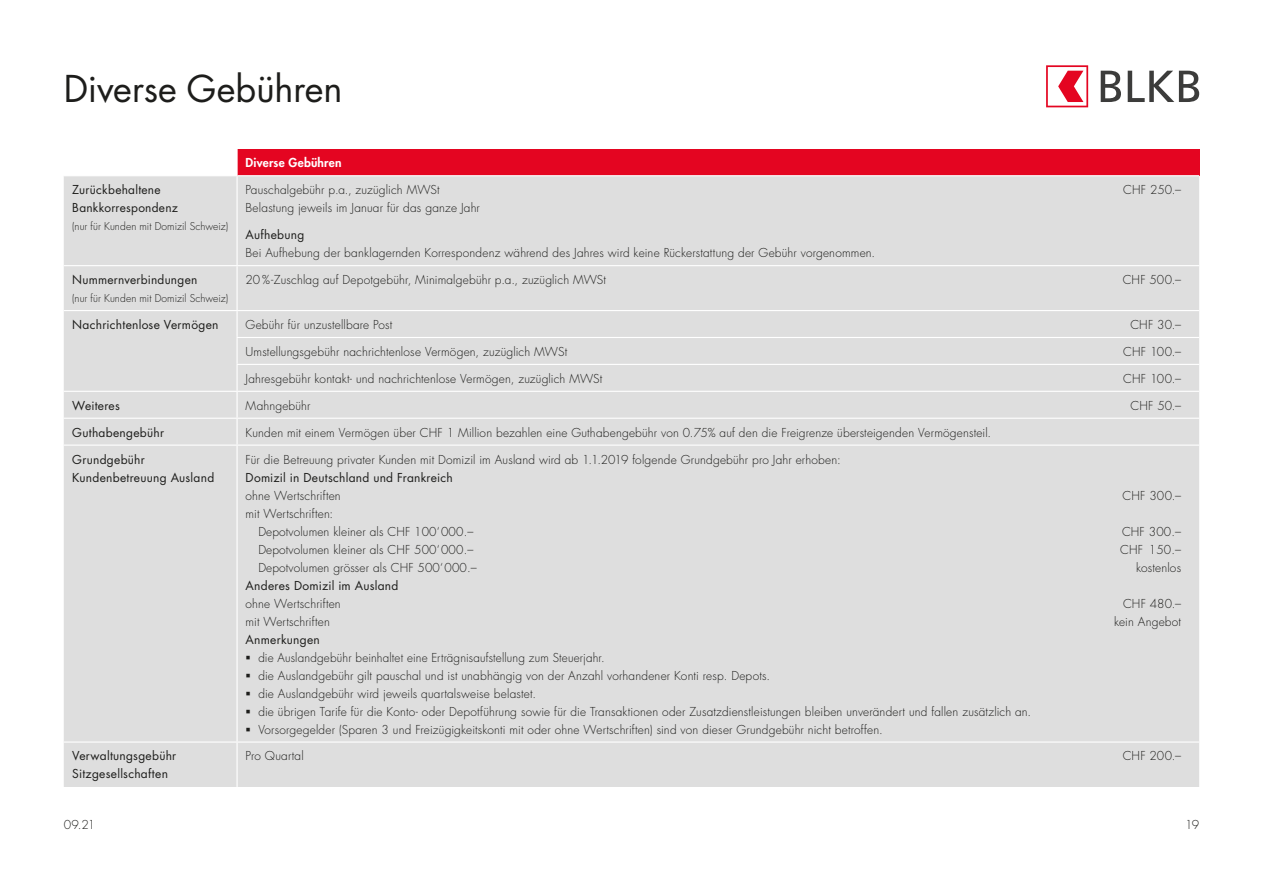
<style>
.page{position:relative;width:1263px;height:893px;background:#fff}
.page>*{position:absolute;margin:0;border:0;box-sizing:border-box;transform-origin:0 0}
.t1{font:36px "Futura Std";letter-spacing:-.005em;color:#1d1d1b}
.t2{font:300 12px/18px "Futura Std";letter-spacing:.01em;color:#1d1d1b}
.t3{font:12px/18px "Futura Std";letter-spacing:.02em;color:#1d1d1b}
.t4{font:800 12px "Futura Std";letter-spacing:.02em;color:#fff}
.t5{font:300 10.5px "Futura Std";letter-spacing:.005em;color:#1d1d1b}
</style>
<div class="page">
<div style="left:237px;top:149px;width:962px;height:27px;background:#e40521"></div>
<div style="left:64px;top:176px;width:1135px;height:611px;background:#dedede"></div>
<hr style="left:236px;top:149px;width:2px;height:26px;background:#fff">
<hr style="left:237px;top:175px;width:962px;height:1px;background:#fff">
<hr style="left:236px;top:176px;width:2px;height:89px;background:#fff">
<hr style="left:64px;top:265px;width:173px;height:1px;background:#fff">
<hr style="left:237px;top:265px;width:962px;height:1px;background:#fff">
<hr style="left:236px;top:266px;width:2px;height:44px;background:#fff">
<hr style="left:64px;top:310px;width:173px;height:1px;background:#fff">
<hr style="left:237px;top:310px;width:962px;height:1px;background:#fff">
<hr style="left:236px;top:311px;width:2px;height:26px;background:#fff">
<hr style="left:236px;top:337px;width:963px;height:1px;background:#fff">
<hr style="left:236px;top:338px;width:2px;height:26px;background:#fff">
<hr style="left:236px;top:364px;width:963px;height:1px;background:#fff">
<hr style="left:236px;top:365px;width:2px;height:26px;background:#fff">
<hr style="left:64px;top:391px;width:173px;height:1px;background:#fff">
<hr style="left:237px;top:391px;width:962px;height:1px;background:#fff">
<hr style="left:236px;top:392px;width:2px;height:26px;background:#fff">
<hr style="left:64px;top:418px;width:173px;height:1px;background:#fff">
<hr style="left:237px;top:418px;width:962px;height:1px;background:#fff">
<hr style="left:236px;top:419px;width:2px;height:26px;background:#fff">
<hr style="left:64px;top:445px;width:173px;height:1px;background:#fff">
<hr style="left:237px;top:445px;width:962px;height:1px;background:#fff">
<hr style="left:236px;top:446px;width:2px;height:295px;background:#fff">
<hr style="left:236px;top:743px;width:2px;height:44px;background:#fff">
<hr style="left:64px;top:741px;width:173px;height:2px;background:#fff">
<hr style="left:237px;top:741px;width:962px;height:2px;background:#fff">
<svg style="left:1046px;top:65px;width:42px;height:42px"></svg>
<svg style="left:1101px;top:71px;width:20px;height:31px"></svg>
<svg style="left:1128px;top:71px;width:71px;height:31px"></svg>
<h1 class="t1" style="left:64px;top:66px;width:280px">Diverse Gebühren</h1>
<p class="t3" style="left:72px;top:181px;width:107px">Zurückbehaltene<br>Bankkorrespondenz</p>
<p class="t5" style="left:72px;top:220px;width:158px">(nur für Kunden mit Domizil Schweiz)</p>
<p class="t3" style="left:72px;top:271px;width:127px">Nummernverbindungen</p>
<p class="t5" style="left:72px;top:292px;width:158px">(nur für Kunden mit Domizil Schweiz)</p>
<p class="t4" style="left:246px;top:155px;width:98px">Diverse Gebühren</p>
<p class="t2" style="left:246px;top:181px;width:195px">Pauschalgebühr p.a., zuzüglich MWSt</p>
<p class="t2" style="left:1123px;top:181px;width:59px">CHF 250.–</p>
<p class="t2" style="left:246px;top:199px;width:236px">Belastung jeweils im Januar für das ganze Jahr</p>
<p class="t3" style="left:246px;top:226px;width:60px">Aufhebung</p>
<p class="t2" style="left:246px;top:244px;width:631px">Bei Aufhebung der banklagernden Korrespondenz während des Jahres wird keine Rückerstattung der Gebühr vorgenommen.</p>
<p class="t2" style="left:246px;top:271px;width:362px">20%-Zuschlag auf Depotgebühr, Minimalgebühr p.a., zuzüglich MWSt</p>
<p class="t2" style="left:1123px;top:271px;width:60px">CHF 500.–</p>
<p class="t3" style="left:72px;top:316px;width:148px">Nachrichtenlose Vermögen</p>
<p class="t2" style="left:246px;top:316px;width:148px">Gebühr für unzustellbare Post</p>
<p class="t2" style="left:1130px;top:316px;width:52px">CHF 30.–</p>
<p class="t2" style="left:246px;top:343px;width:323px">Umstellungsgebühr nachrichtenlose Vermögen, zuzüglich MWSt</p>
<p class="t2" style="left:1123px;top:343px;width:59px">CHF 100.–</p>
<p class="t2" style="left:246px;top:370px;width:358px">Jahresgebühr kontakt- und nachrichtenlose Vermögen, zuzüglich MWSt</p>
<p class="t2" style="left:1123px;top:370px;width:59px">CHF 100.–</p>
<p class="t3" style="left:72px;top:396px;width:49px">Weiteres</p>
<p class="t2" style="left:246px;top:397px;width:66px">Mahngebühr</p>
<p class="t2" style="left:1130px;top:397px;width:52px">CHF 50.–</p>
<p class="t3" style="left:72px;top:423px;width:93px">Guthabengebühr</p>
<p class="t2" style="left:246px;top:424px;width:747px">Kunden mit einem Vermögen über CHF 1 Million bezahlen eine Guthabengebühr von 0.75% auf den die Freigrenze übersteigenden Vermögensteil.</p>
<p class="t3" style="left:72px;top:450px;width:143px">Grundgebühr<br>Kundenbetreuung Ausland</p>
<p class="t2" style="left:246px;top:450px;width:597px">Für die Betreuung privater Kunden mit Domizil im Ausland wird ab 1.1.2019 folgende Grundgebühr pro Jahr erhoben:</p>
<p class="t3" style="left:246px;top:468px;width:209px">Domizil in Deutschland und Frankreich</p>
<p class="t2" style="left:246px;top:486px;width:97px">ohne Wertschriften</p>
<p class="t2" style="left:1122px;top:486px;width:60px">CHF 300.–</p>
<p class="t2" style="left:258px;top:504px;width:217px;text-indent:-13px">mit Wertschriften:<br>Depotvolumen kleiner als CHF 100‘000.–</p>
<p class="t2" style="left:1122px;top:522px;width:61px">CHF 300.–</p>
<p class="t2" style="left:258px;top:540px;width:217px">Depotvolumen kleiner als CHF 500‘000.–</p>
<p class="t2" style="left:1120px;top:540px;width:62px">CHF 150.–</p>
<p class="t2" style="left:258px;top:558px;width:220px">Depotvolumen grösser als CHF 500‘000.–</p>
<p class="t2" style="left:1136px;top:558px;width:46px">kostenlos</p>
<p class="t3" style="left:246px;top:576px;width:154px">Anderes Domizil im Ausland</p>
<p class="t2" style="left:246px;top:594px;width:97px">ohne Wertschriften</p>
<p class="t2" style="left:1123px;top:594px;width:60px">CHF 480.–</p>
<p class="t2" style="left:246px;top:612px;width:86px">mit Wertschriften</p>
<p class="t2" style="left:1114px;top:612px;width:69px">kein Angebot</p>
<p class="t3" style="left:246px;top:630px;width:76px">Anmerkungen</p>
<p class="t2" style="left:246px;top:648px;width:361px">▪ die Auslandgebühr beinhaltet eine Erträgnisaufstellung zum Steuerjahr.</p>
<p class="t2" style="left:246px;top:666px;width:526px">▪ die Auslandgebühr gilt pauschal und ist unabhängig von der Anzahl vorhandener Konti resp. Depots.</p>
<p class="t2" style="left:246px;top:684px;width:292px">▪ die Auslandgebühr wird jeweils quartalsweise belastet.</p>
<p class="t2" style="left:246px;top:702px;width:787px">▪ die übrigen Tarife für die Konto- oder Depotführung sowie für die Transaktionen oder Zusatzdienstleistungen bleiben unverändert und fallen zusätzlich an.</p>
<p class="t2" style="left:246px;top:720px;width:639px">▪ Vorsorgegelder (Sparen 3 und Freizügigkeitskonti mit oder ohne Wertschriften) sind von dieser Grundgebühr nicht betroffen.</p>
<p class="t3" style="left:72px;top:747px;width:105px">Verwaltungsgebühr<br>Sitzgesellschaften</p>
<p class="t2" style="left:246px;top:747px;width:60px">Pro Quartal</p>
<p class="t2" style="left:1123px;top:747px;width:60px">CHF 200.–</p>
<p class="t2" style="left:64px;top:816px;width:33px">09.21</p>
<p class="t2" style="left:1185px;top:816px;width:16px">19</p>
</div>
